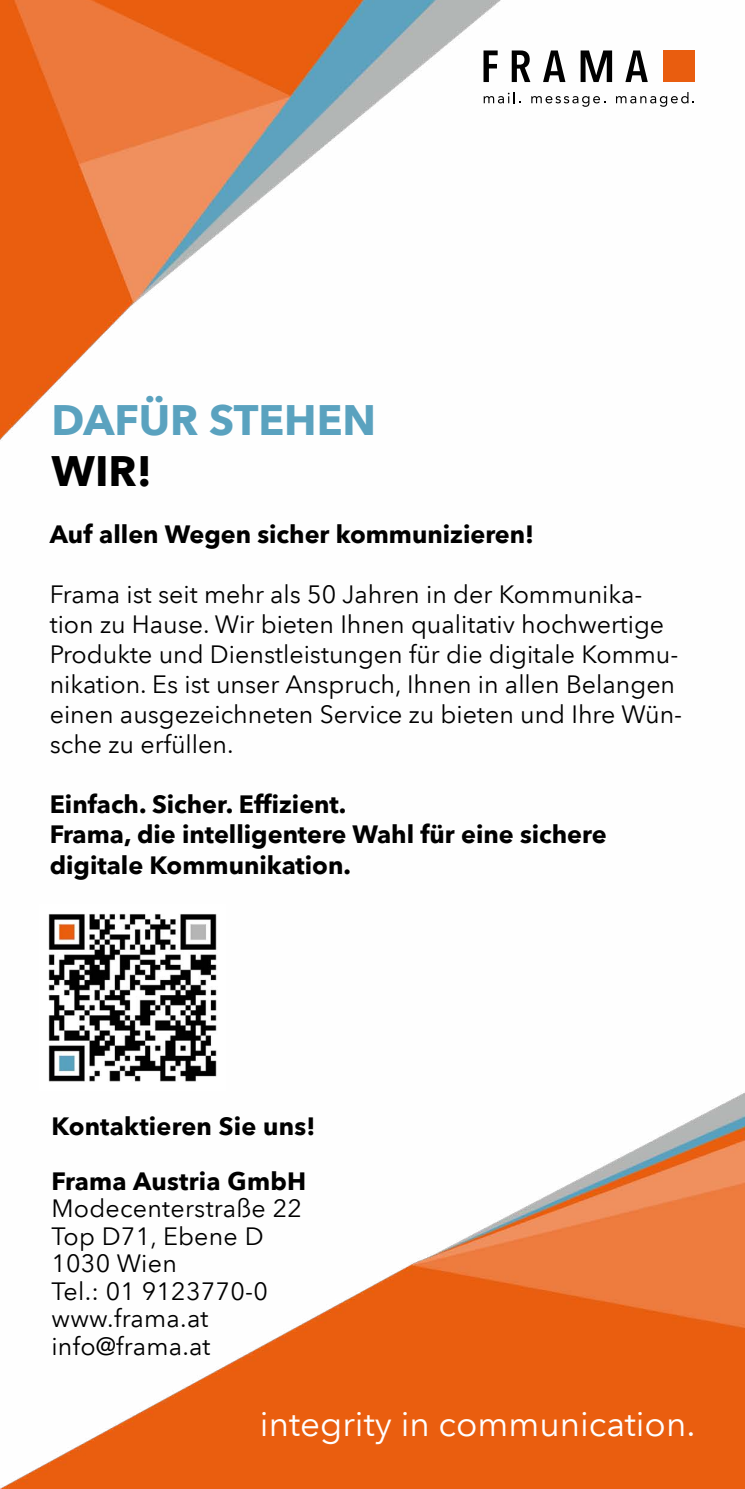
<style>
.page{position:relative;width:745px;height:1489px;background:#fff}
.page>*{position:absolute;margin:0;border:0;box-sizing:border-box;transform-origin:0 0}
.t1{font:700 42.5px "Avenir Next LT Pro";color:#5aa2bf}
.t2{font:700 42.5px "Avenir Next LT Pro";color:#000}
.t3{font:35px "Avenir Next LT Pro";color:#fff}
.t4{font:25px/30px "Avenir Next LT Pro";color:#000}
.t5{font:700 25px/30px "Avenir Next LT Pro";color:#000}
</style>
<div class="page">
<img style="left:0;top:0;width:744px;height:1488px">
<div style="left:662px;top:50px;width:32px;height:32px;background:#e95d0f"></div>
<svg style="left:483px;top:50px;width:14px;height:32px"></svg>
<svg style="left:511px;top:50px;width:19px;height:32px"></svg>
<svg style="left:542px;top:50px;width:23px;height:32px"></svg>
<svg style="left:625px;top:50px;width:22px;height:32px"></svg>
<svg style="left:580px;top:50px;width:31px;height:32px"></svg>
<svg style="left:483px;top:92px;width:37px;height:11px"></svg>
<svg style="left:531px;top:96px;width:74px;height:11px"></svg>
<svg style="left:615px;top:92px;width:79px;height:15px"></svg>
<img style="left:40px;top:904px;width:185px;height:186px">
<h1 class="t1" style="left:51px;top:394px;width:326px">Dafür stehen</h1>
<h1 class="t2" style="left:51px;top:445px;width:102px">wir!</h1>
<p class="t5" style="left:50px;top:519px;width:485px">Auf allen Wegen sicher kommunizieren!</p>
<p class="t4" style="left:50px;top:579px;width:633px">Frama ist seit mehr als 50 Jahren in der Kommunika&shy;tion zu Hause. Wir bieten Ihnen qualitativ hochwertige Produkte und Dienstleistungen für die digitale Kommu&shy;nikation. Es ist unser Anspruch, Ihnen in allen Belangen einen ausgezeichneten Service zu bieten und Ihre Wün&shy;sche zu erfüllen.</p>
<p class="t5" style="left:50px;top:789px;width:558px">Einfach. Sicher. Effizient.<br>Frama, die intelligentere Wahl für eine sichere digitale Kommunikation.</p>
<p class="t5" style="left:51px;top:1110px;width:265px">Kontaktieren Sie uns!</p>
<p class="t5" style="left:51px;top:1165px;width:252px">Frama Austria GmbH</p>
<p class="t4" style="left:51px;top:1194px;width:252px;line-height:27.5px">Modecenterstraße 22<br>Top D71, Ebene D<br>1030 Wien<br>Tel.: 01 9123770-0 www.frama.at info@frama.at</p>
<h2 class="t3" style="left:260px;top:1402px;width:437px">integrity in communication.</h2>
</div>
